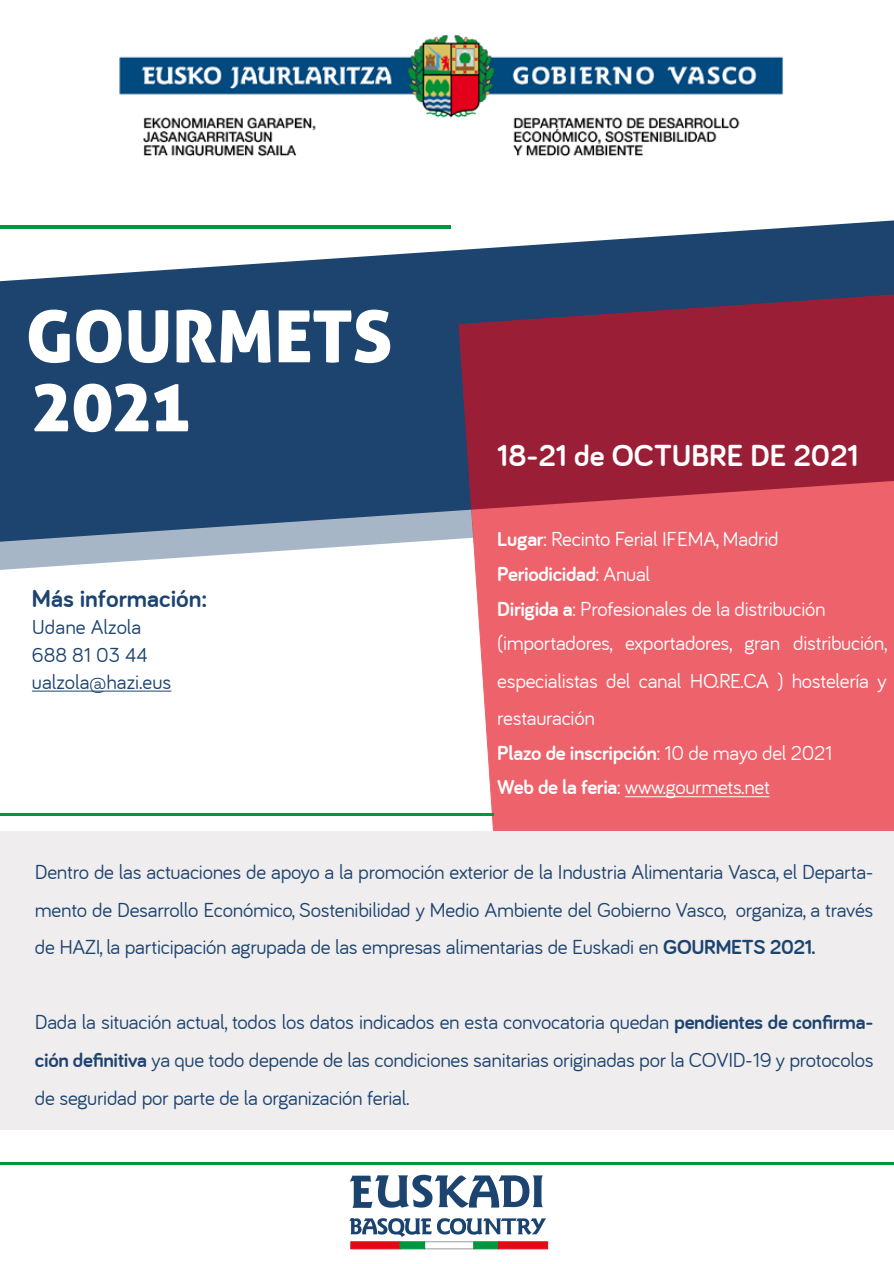
<style>
.page{position:relative;width:894px;height:1264px;background:#fff}
.page>*{position:absolute;margin:0;border:0;box-sizing:border-box;transform-origin:0 0}
.t1{font:72px/69px "Aller Display";color:#fff}
.t2{font:700 31.5px "Bariol";color:#fff}
.t3{font:700 25.5px "Bariol";color:#1d436f}
.t4{font:21px/37.5px "Bariol";letter-spacing:-.015em;color:#1d436f;text-align:justify}
.t5{font:21px/34.5px "Bariol";letter-spacing:-.015em;color:#fff}
.s1{font-weight:700}
</style>
<div class="page">
<svg style="left:0;top:542px;width:409px;height:28px"></svg>
<svg style="left:349px;top:1218px;width:198px;height:30px"></svg>
<svg style="left:349px;top:1174px;width:193px;height:33px"></svg>
<hr style="left:0;top:1162px;width:893px;height:2px;background:#009640">
<svg style="left:0;top:220px;width:893px;height:322px;background:#426386"></svg>
<svg style="left:459px;top:294px;width:434px;height:536px;background:#ca4e5d"></svg>
<hr style="left:624px;top:796px;width:145px;height:1px;background:#fff">
<div style="left:0;top:830px;width:893px;height:299px;background:#efeded"></div>
<hr style="left:0;top:813px;width:493px;height:2px;background:#009640">
<img style="left:119px;top:35px;width:665px;height:122px">
<hr style="left:32px;top:690px;width:139px;height:1px;background:#1d436f">
<h1 class="t1" style="left:26px;top:301px;width:369px">GOURMETS<br>2021</h1>
<p class="t3" style="left:32px;top:584px;width:177px">Más información:</p>
<p class="t4" style="left:32px;top:613px;width:141px;line-height:27px;text-align:left">Udane Alzola<br>688 81 03 44 ualzola@hazi.eus</p>
<h2 class="t2" style="left:497px;top:438px;width:363px">18-21 de OCTUBRE DE 2021</h2>
<p class="t5" style="left:497px;top:522px;width:391px"><span class="s1">Lugar</span>: Recinto Ferial IFEMA, Madrid<br><span class="s1">Periodicidad</span>: Anual<br><span class="s1">Dirigida a</span>: Profesionales de la distribución (importadores, exportadores, gran distribución,</p>
<p class="t5" style="left:497px;top:661px;width:390px;line-height:37.5px">especialistas del canal HO.RE.CA ) hostelería y restauración</p>
<p class="t5" style="left:497px;top:735px;width:336px"><span class="s1">Plazo de inscripción</span>: 10 de mayo del 2021<br><span class="s1">Web de la feria</span>: www.gourmets.net</p>
<p class="t4" style="left:35px;top:853px;width:839px">Dentro de las actuaciones de apoyo a la promoción exterior de la Industria Alimentaria Vasca, el Departa&shy;mento de Desarrollo Económico, Sostenibilidad y Medio Ambiente del Gobierno Vasco, organiza, a través de HAZI, la participación agrupada de las empresas alimentarias de Euskadi en <span class="s1">GOURMETS 2021.</span></p>
<p class="t4" style="left:35px;top:1003px;width:839px">Dada la situación actual, todos los datos indicados en esta convocatoria quedan <span class="s1">pendientes de confirma&shy;ción definitiva</span> ya que todo depende de las condiciones sanitarias originadas por la COVID-19 y protocolos de seguridad por parte de la organización ferial.</p>
</div>
